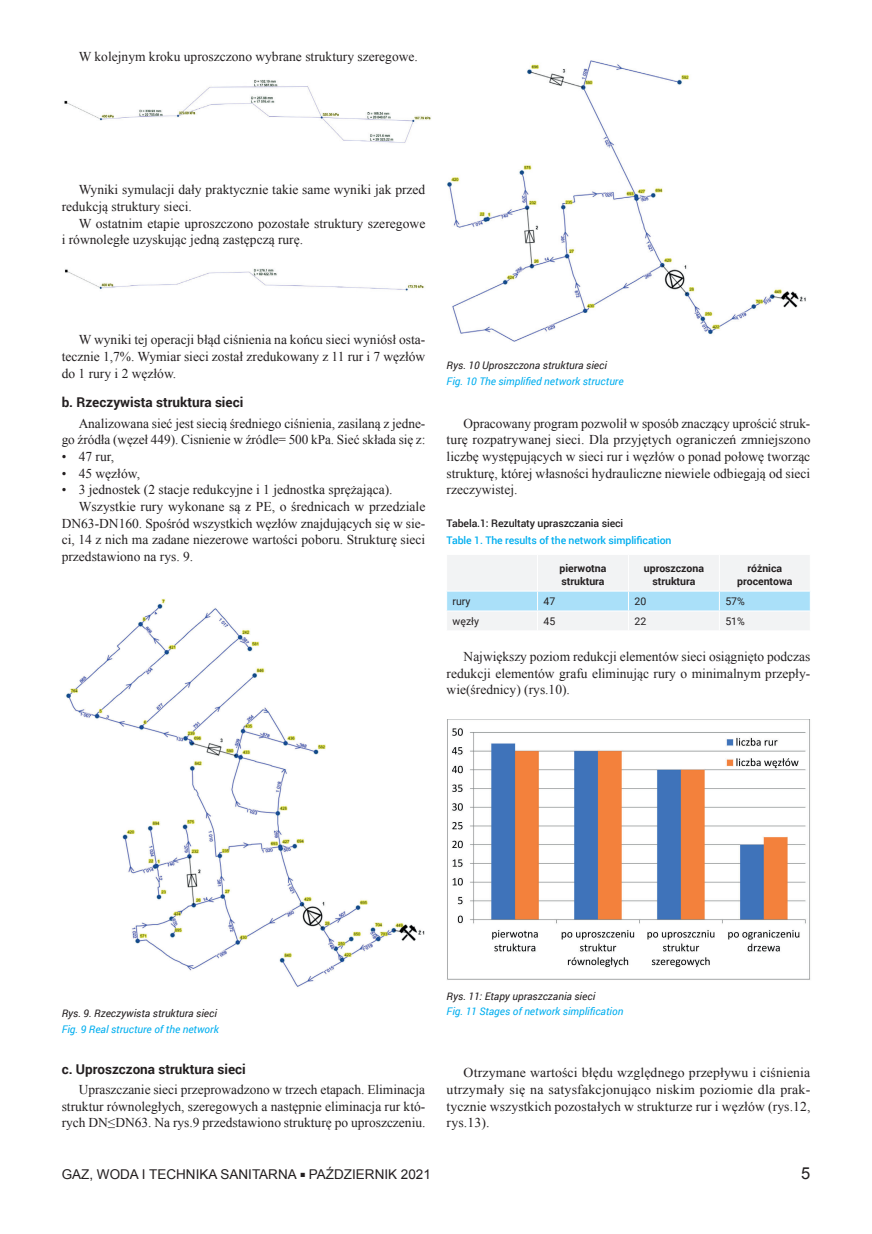
<style>
.page{position:relative;width:872px;height:1234px;background:#fff}
.page>*{position:absolute;margin:0;border:0;box-sizing:border-box;transform-origin:0 0}
.t1{font:16.5px "Arial";color:#231f20}
.Tekst{font:13.5px/16.6px "Times New Roman";color:#231f20;text-align:justify}
.Tekst_podciecie{font:13.5px "Times New Roman";color:#231f20}
.srodtytul_1{font:700 13.5px "Roboto";color:#231f20}
.t2{font:13.5px "Arial";color:#231f20}
.Podpis_pod_rys_ANG{font:italic 10.5px "Roboto";color:#00aeef}
.Podpis_pod_rys_POL{font:italic 10.5px "Roboto";color:#231f20}
.tabelka_glowka{font:700 10.5px/13.5px "Roboto";color:#231f20;text-align:center}
.Tabelka_tytul_ANG{font:500 10.5px "Roboto";letter-spacing:-.01em;color:#00aeef}
.Tabelka_tytul_POL{font:500 10.5px "Roboto";letter-spacing:-.01em;color:#231f20}
.tabelka{font:10.5px "Roboto";letter-spacing:-.005em;color:#231f20}
.s1{font-size:9px}
</style>
<div class="page">
<svg style="left:447px;top:555px;width:363px;height:75px"></svg>
<img style="left:64px;top:79px;width:367px;height:64px">
<img style="left:64px;top:268px;width:360px;height:23px">
<img style="left:66px;top:599px;width:359px;height:388px">
<img style="left:447px;top:60px;width:359px;height:282px">
<img style="left:447px;top:719px;width:363px;height:261px">
<p class="Tekst" style="left:79px;top:48px;width:341px">W kolejnym kroku uproszczono wybrane struktury szeregowe.</p>
<p class="Tekst" style="left:62px;top:181px;width:365px;text-indent:17px">Wyniki symulacji dały praktycznie takie same wyniki jak przed redukcją struktury sieci.</p>
<p class="Tekst" style="left:62px;top:214px;width:365px;text-indent:17px">W ostatnim etapie uproszczono pozostałe struktury szeregowe i równoległe uzyskując jedną zastępczą rurę.</p>
<p class="Tekst" style="left:62px;top:331px;width:365px;text-indent:17px">W wyniki tej operacji błąd ciśnienia na końcu sieci wyniósł osta&shy;tecznie 1,7%. Wymiar sieci został zredukowany z 11 rur i 7 węzłów do 1 rury i 2 węzłów.</p>
<p class="srodtytul_1" style="left:62px;top:392px;width:183px">b. Rzeczywista struktura sieci</p>
<p class="Tekst" style="left:62px;top:414px;width:365px;text-align:right">Analizowana sieć jest siecią średniego ciśnienia, zasilaną z jedne-<br>go źródła (węzeł 449). Cisnienie w źródle= 500 kPa. Sieć składa się z:</p>
<p class="Tekst_podciecie" style="left:62px;top:447px;width:54px">• 47 rur,</p>
<p class="Tekst_podciecie" style="left:62px;top:464px;width:80px">• 45 węzłów,</p>
<p class="Tekst_podciecie" style="left:62px;top:480px;width:332px">• 3 jednostek (2 stacje redukcyjne i 1 jednostka sprężająca).</p>
<p class="Tekst" style="left:62px;top:497px;width:365px;text-indent:17px">Wszystkie rury wykonane są z PE, o średnicach w przedziale DN63-DN160. Spośród wszystkich węzłów znajdujących się w sie&shy;ci, 14 z nich ma zadane niezerowe wartości poboru. Strukturę sieci przedstawiono na rys. 9.</p>
<p class="Podpis_pod_rys_POL" style="left:446px;top:358px;width:162px">Rys. 10 Uproszczona struktura sieci</p>
<p class="Podpis_pod_rys_ANG" style="left:446px;top:373px;width:178px">Fig. 10 The simplified network structure</p>
<p class="Tekst" style="left:446px;top:414px;width:365px;text-indent:17px">Opracowany program pozwolił w sposób znaczący uprościć struk&shy;turę rozpatrywanej sieci. Dla przyjętych ograniczeń zmniejszono liczbę występujących w sieci rur i węzłów o ponad połowę tworząc strukturę, której własności hydrauliczne niewiele odbiegają od sieci rzeczywistej.</p>
<p class="Tabelka_tytul_POL" style="left:446px;top:516px;width:178px">Tabela.1: Rezultaty upraszczania sieci</p>
<p class="Tabelka_tytul_ANG" style="left:446px;top:532px;width:226px">Table 1. The results of the network simplification</p>
<p class="tabelka_glowka" style="left:559px;top:560px;width:48px;text-align:left">pierwotna struktura</p>
<p class="tabelka_glowka" style="left:644px;top:560px;width:62px">uproszczona struktura</p>
<p class="tabelka_glowka" style="left:737px;top:560px;width:57px">różnica procentowa</p>
<p class="tabelka" style="left:452px;top:593px;width:19px">rury</p>
<p class="tabelka" style="left:543px;top:593px;width:13px">47</p>
<p class="tabelka" style="left:634px;top:593px;width:13px">20</p>
<p class="tabelka" style="left:725px;top:593px;width:21px">57%</p>
<p class="tabelka" style="left:452px;top:613px;width:28px">węzły</p>
<p class="tabelka" style="left:543px;top:613px;width:13px">45</p>
<p class="tabelka" style="left:634px;top:613px;width:13px">22</p>
<p class="tabelka" style="left:725px;top:613px;width:21px">51%</p>
<p class="Tekst" style="left:446px;top:647px;width:365px;text-indent:17px">Największy poziom redukcji elementów sieci osiągnięto podczas redukcji elementów grafu eliminując rury o minimalnym przepły&shy;wie(średnicy) (rys.10).</p>
<p class="Podpis_pod_rys_POL" style="left:446px;top:988px;width:150px">Rys. 11: Etapy upraszczania sieci</p>
<p class="Podpis_pod_rys_POL" style="left:62px;top:1005px;width:157px">Rys. 9. Rzeczywista struktura sieci</p>
<p class="Podpis_pod_rys_ANG" style="left:446px;top:1003px;width:178px">Fig. 11 Stages of network simplification</p>
<p class="Podpis_pod_rys_ANG" style="left:62px;top:1021px;width:159px">Fig. 9 Real structure of the network</p>
<p class="srodtytul_1" style="left:62px;top:1058px;width:186px">c. Uproszczona struktura sieci</p>
<p class="Tekst" style="left:62px;top:1080px;width:365px;text-indent:17px">Upraszczanie sieci przeprowadzono w trzech etapach. Eliminacja struktur równoległych, szeregowych a następnie eliminacja rur któ&shy;rych DN≤DN63. Na rys.9 przedstawiono strukturę po uproszczeniu.</p>
<p class="Tekst" style="left:446px;top:1064px;width:365px;text-indent:17px">Otrzymane wartości błędu względnego przepływu i ciśnienia utrzymały się na satysfakcjonująco niskim poziomie dla prak&shy;tycznie wszystkich pozostałych w strukturze rur i węzłów (rys.12, rys.13).</p>
<p class="t2" style="left:62px;top:1164px;width:371px">GAZ, WODA I TECHNIKA SANITARNA <span class="s1">■</span> PAŹDZIERNIK 2021</p>
<p class="t1" style="left:801px;top:1161px;width:11px">5</p>
</div>
